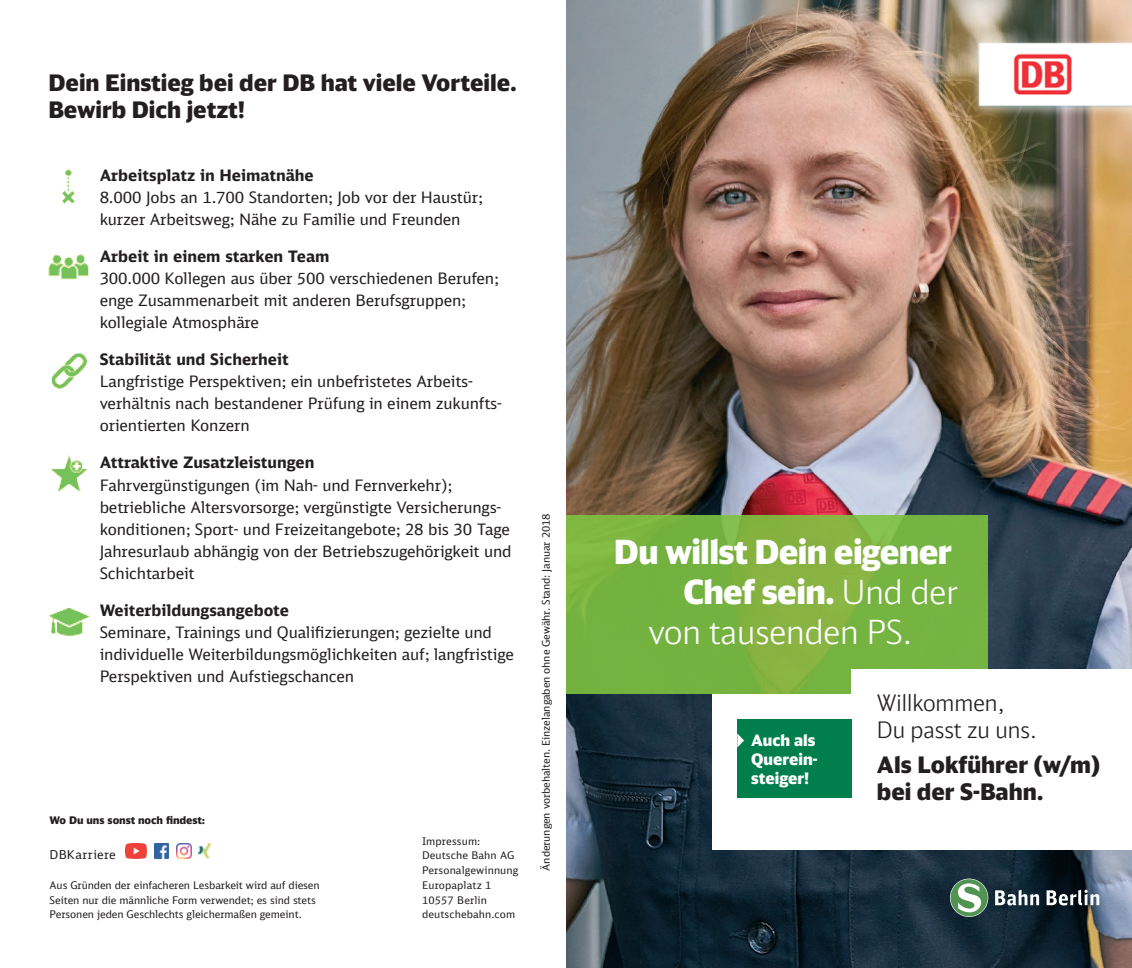
<style>
.page{position:relative;width:1132px;height:968px;background:#fff}
.page>*{position:absolute;margin:0;border:0;box-sizing:border-box;transform-origin:0 0}
.t1{font:900 33.25px "DB Head";letter-spacing:-.02em;color:#fff}
.t2{font:300 33.25px "DB Head";color:#fff}
.t3{font:900 22.75px/27.3px "DB Head";color:#231f20}
.t4{font:300 22.75px/27.3px "DB Head";color:#231f20}
.t5{font:15.75px/22.1px "DB Sans";letter-spacing:-.01em;color:#231f20}
.t6{font:700 15.75px "DB Sans";color:#231f20}
.t7{font:900 15.75px/18.9px "DB Head";color:#fff}
.t8{font:12.25px "DB Sans";letter-spacing:.02em;color:#231f20}
.t9{font:10.5px/14.7px "DB Sans";letter-spacing:-.01em;color:#231f20}
.t10{font:10.5px/14.7px "DB Sans";letter-spacing:.01em;color:#231f20}
.t11{font:900 10.5px "DB Sans";letter-spacing:-.01em;color:#231f20}
.s1{font-weight:300}
</style>
<div class="page">
<img style="left:566px;top:0;width:565px;height:967px">
<svg style="left:566px;top:515px;width:421px;height:179px;fill:#76b341"></svg>
<img style="left:62px;top:169px;width:13px;height:35px">
<img style="left:48px;top:254px;width:41px;height:26px">
<img style="left:51px;top:353px;width:37px;height:36px">
<img style="left:50px;top:455px;width:38px;height:37px">
<img style="left:49px;top:607px;width:41px;height:29px">
<img style="left:773px;top:0;width:358px;height:144px">
<div style="left:712px;top:694px;width:419px;height:155px;background:#fff"></div>
<div style="left:851px;top:669px;width:280px;height:27px;background:#fff"></div>
<img style="left:154px;top:843px;width:15px;height:15px">
<img style="left:125px;top:843px;width:21px;height:15px">
<img style="left:199px;top:843px;width:12px;height:15px">
<img style="left:176px;top:843px;width:15px;height:15px">
<div style="left:737px;top:719px;width:114px;height:78px;background:#007f4c"></div>
<svg style="left:737px;top:733px;width:6px;height:14px"></svg>
<svg style="left:1046px;top:889px;width:52px;height:16px"></svg>
<svg style="left:994px;top:889px;width:44px;height:16px"></svg>
<svg style="left:949px;top:878px;width:38px;height:38px"></svg>
<svg style="left:950px;top:879px;width:37px;height:37px"></svg>
<h2 class="t3" style="left:48px;top:68px;width:470px">Dein Einstieg bei der DB hat viele Vorteile.<br>Bewirb Dich jetzt!</h2>
<p class="t6" style="left:100px;top:165px;width:215px">Arbeitsplatz in Heimatnähe</p>
<p class="t5" style="left:100px;top:186px;width:384px">8.000 Jobs an 1.700 Standorten; Job vor der Haustür; kurzer Arbeitsweg; Nähe zu Familie und Freunden</p>
<p class="t6" style="left:100px;top:246px;width:231px">Arbeit in einem starken Team</p>
<p class="t5" style="left:100px;top:267px;width:400px">300.000 Kollegen aus über 500 verschiedenen Berufen; enge Zusammenarbeit mit anderen Berufsgruppen; kollegiale Atmosphäre</p>
<p class="t6" style="left:100px;top:349px;width:190px">Stabilität und Sicherheit</p>
<p class="t5" style="left:100px;top:370px;width:403px">Langfristige Perspektiven; ein unbefristetes Arbeits&shy;verhältnis nach bestandener Prüfung in einem zukunfts&shy;orientierten Konzern</p>
<p class="t6" style="left:100px;top:452px;width:216px">Attraktive Zusatzleistungen</p>
<p class="t5" style="left:100px;top:473px;width:413px">Fahrvergünstigungen (im Nah- und Fernverkehr); betriebliche Altersvorsorge; vergünstigte Versicherungs&shy;konditionen; Sport- und Freizeitangebote; 28 bis 30 Tage Jahresurlaub abhängig von der Betriebszugehörigkeit und Schichtarbeit</p>
<p class="t6" style="left:100px;top:600px;width:191px">Weiterbildungsangebote</p>
<p class="t5" style="left:100px;top:621px;width:415px">Seminare, Trainings und Qualifizierungen; gezielte und individuelle Weiterbildungsmöglichkeiten auf; langfristige<br>Perspektiven und Aufstiegschancen</p>
<p class="t11" style="left:50px;top:813px;width:157px">Wo Du uns sonst noch findest:</p>
<p class="t8" style="left:50px;top:846px;width:68px">DBKarriere</p>
<p class="t9" style="left:50px;top:877px;width:271px">Aus Gründen der einfacheren Lesbarkeit wird auf diesen<br>Seiten nur die männliche Form verwendet; es sind stets<br>Personen jeden Geschlechts gleichermaßen gemeint.</p>
<p class="t10" style="left:422px;top:833px;width:98px">Impressum:<br>Deutsche Bahn AG<br>Personalgewinnung<br>Europaplatz 1<br>10557 Berlin deutschebahn.com</p>
<p class="t9" style="left:538px;top:870px;width:358px;rotate:-90deg">Änderungen vorbehalten. Einzelangaben ohne Gewähr. Stand: Januar 2018</p>
<h1 class="t1" style="left:613px;top:531px;width:339px">Du willst Dein eigener</h1>
<h1 class="t1" style="left:683px;top:570px;width:276px">Chef sein. <span class="s1">Und der</span></h1>
<h1 class="t2" style="left:648px;top:612px;width:265px">von tausenden PS.</h1>
<p class="t7" style="left:751px;top:730px;width:68px">Auch als<br>Querein&shy;steiger!</p>
<h2 class="t4" style="left:876px;top:688px;width:161px">Willkommen,<br>Du passt zu uns.</h2>
<h2 class="t3" style="left:876px;top:750px;width:225px">Als Lokführer (w/m) bei der S-Bahn.</h2>
</div>
